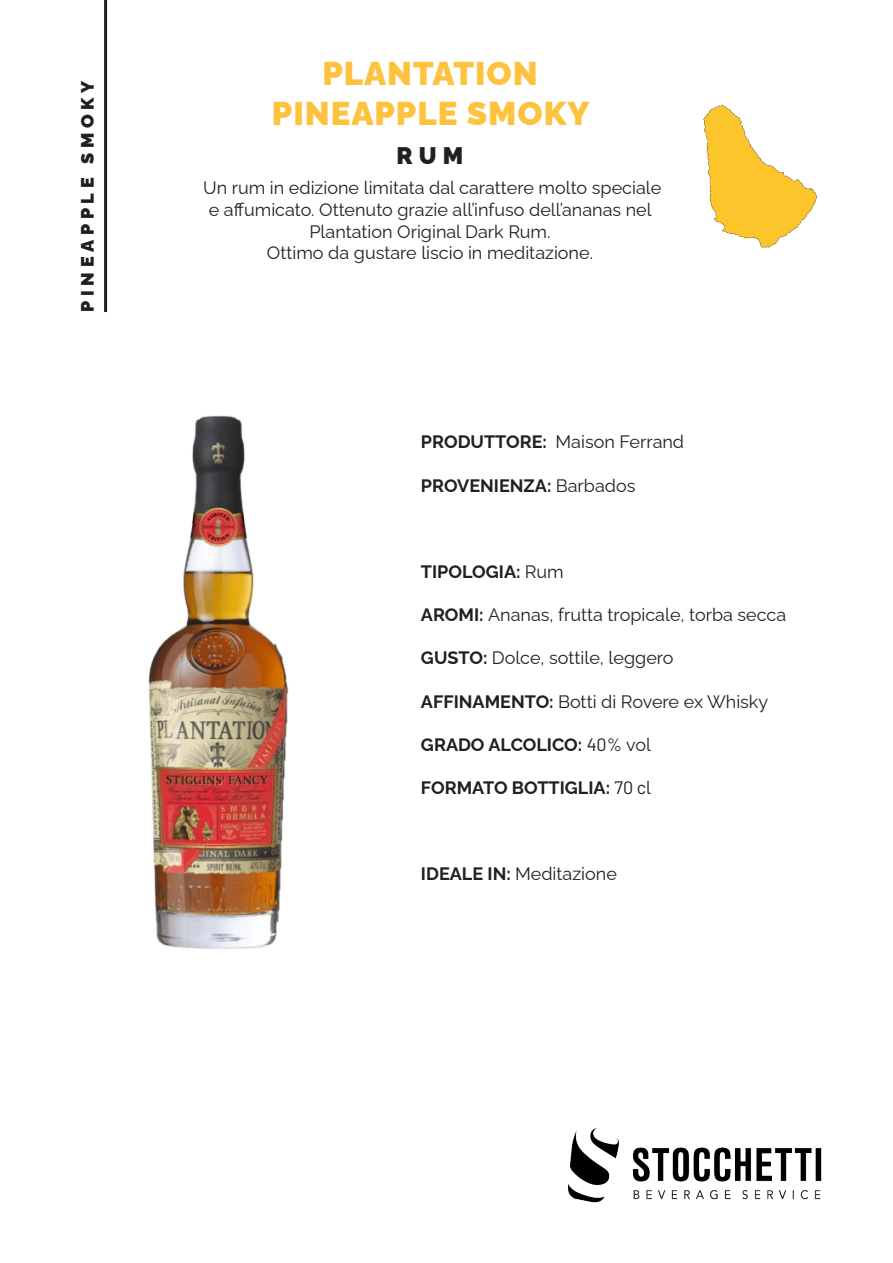
<style>
.page{position:relative;width:893px;height:1263px;background:#fff}
.page>*{position:absolute;margin:0;border:0;box-sizing:border-box;transform-origin:0 0}
.t1{font:900 33px "Raleway";letter-spacing:.03em;color:#fec33e}
.t2{font:900 24px "Raleway";color:#231f20}
.t3{font:18px/21.6px "Raleway";color:#231f20;text-align:center}
.t4{font:700 18px "Raleway";color:#231f20}
.t5{font:900 18px "Raleway";letter-spacing:.26em;color:#231f20}
.s1{font-weight:700}
.s2{font-weight:400}
.s3{font-family:"Barlow";font-weight:400}
</style>
<div class="page">
<img style="left:568px;top:1128px;width:254px;height:75px">
<img style="left:148px;top:415px;width:141px;height:534px">
<img style="left:703px;top:104px;width:115px;height:144px">
<hr style="left:104px;top:0;width:3px;height:312px;background:#231f20">
<p class="t5" style="left:73px;top:312px;width:233px;rotate:-90deg">PINEAPPLE SMOKY</p>
<p class="t1" style="left:322px;top:47px;width:217px">PLANTATION</p>
<p class="t1" style="left:272px;top:87px;width:319px">PINEAPPLE SMOKY</p>
<p class="t2" style="left:397px;top:137px;width:68px">RUM</p>
<p class="t3" style="left:203px;top:175px;width:460px">Un rum in edizione limitata dal carattere molto speciale e affumicato. Ottenuto grazie all’infuso dell’ananas nel<br>Plantation Original Dark Rum.</p>
<p class="t3" style="left:267px;top:240px;width:328px">Ottimo da gustare liscio in meditazione.</p>
<p class="t3" style="left:421px;top:429px;width:265px"><span class="s1">PRODUTTORE:</span> Maison Ferrand</p>
<p class="t4" style="left:421px;top:471px;width:216px">PROVENIENZA: <span class="s2">Barbados</span></p>
<p class="t4" style="left:421px;top:557px;width:144px">TIPOLOGIA: <span class="s2">Rum</span></p>
<p class="t3" style="left:421px;top:602px;width:367px"><span class="s1">AROMI:</span> Ananas, frutta tropicale, torba secca</p>
<p class="t3" style="left:421px;top:645px;width:254px"><span class="s1">GUSTO:</span> Dolce, sottile, leggero</p>
<p class="t3" style="left:421px;top:688px;width:349px"><span class="s1">AFFINAMENTO:</span> Botti di Rovere ex Whisky</p>
<p class="t4" style="left:421px;top:730px;width:232px">GRADO ALCOLICO: <span class="s3">40%</span> <span class="s2">vol</span></p>
<p class="t4" style="left:421px;top:773px;width:232px">FORMATO BOTTIGLIA: <span class="s3">70 c</span><span class="s2">l</span></p>
<p class="t3" style="left:421px;top:861px;width:197px"><span class="s1">IDEALE IN:</span> Meditazione</p>
</div>
